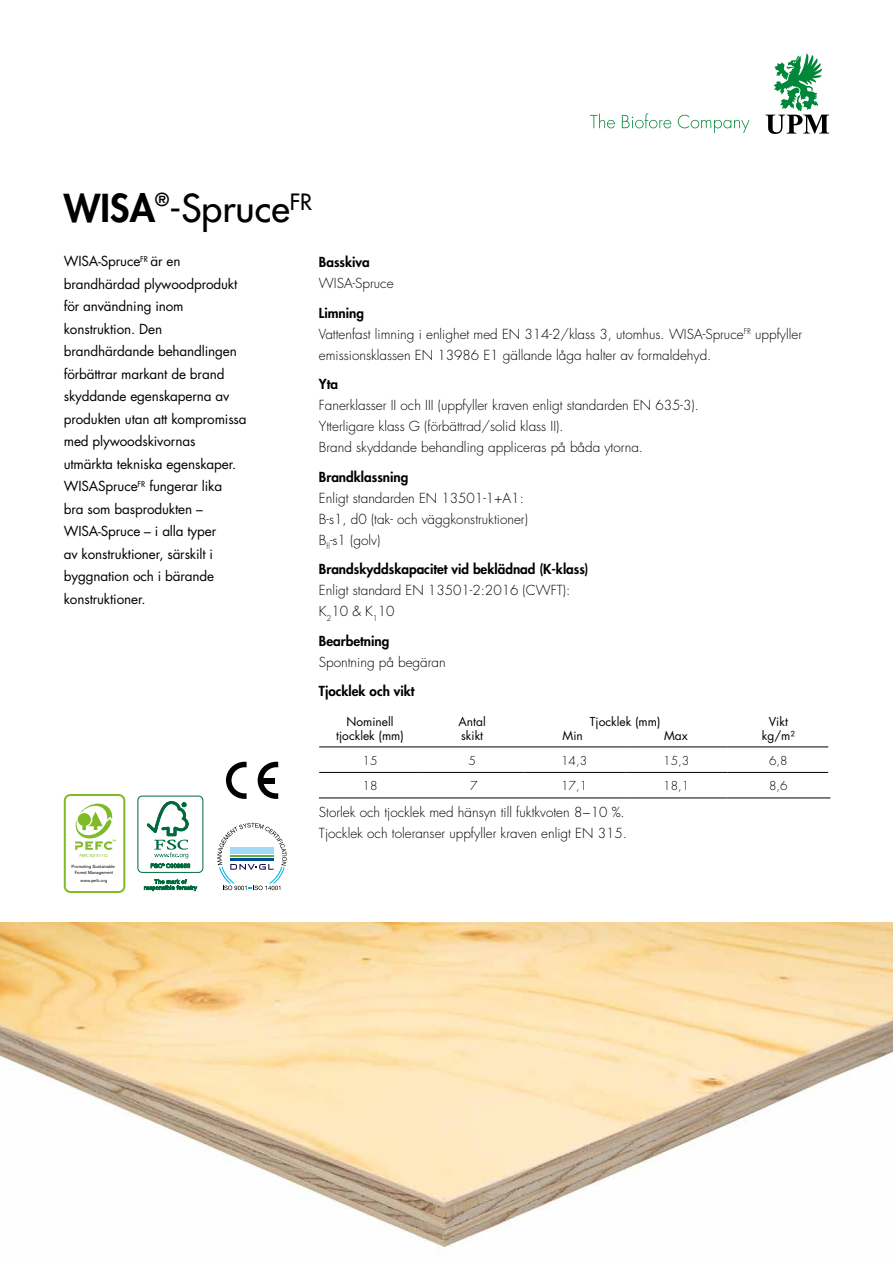
<style>
.page{position:relative;width:893px;height:1263px;background:#fff}
.page>*{position:absolute;margin:0;border:0;box-sizing:border-box;transform-origin:0 0}
.t1{font:500 37.5px "Futura Std";color:#000}
.t2{font:300 13.5px/21px "Futura Std";color:#000}
.t3{font:13.5px/22.5px "Futura Std";letter-spacing:-.01em;color:#000}
.t4{font:800 13.5px "Futura Std";color:#000}
.t5{font:12px/14.4px "Futura Std";color:#000;text-align:center}
.t6{font:300 12px "Futura Std";color:#000}
.t7{font:4.5px/6.3px "Akzidenz Grotesk BE";letter-spacing:.005em;color:#000;text-align:center}
.t8{font:300 4.5px "M Arial";letter-spacing:-.01em;color:#80ba27}
.s1{font-weight:800}
</style>
<div class="page">
<img style="left:0;top:923px;width:893px;height:325px">
<hr style="left:421px;top:747px;width:102px;height:1px;background:#000">
<hr style="left:727px;top:747px;width:101px;height:1px;background:#000">
<hr style="left:421px;top:772px;width:102px;height:1px;background:#000">
<hr style="left:727px;top:772px;width:101px;height:1px;background:#000">
<hr style="left:421px;top:798px;width:102px;height:1px;background:#000">
<hr style="left:319px;top:747px;width:102px;height:1px;background:#000">
<hr style="left:727px;top:798px;width:103px;height:1px;background:#000">
<hr style="left:523px;top:747px;width:102px;height:1px;background:#000">
<hr style="left:625px;top:747px;width:102px;height:1px;background:#000">
<hr style="left:319px;top:772px;width:102px;height:1px;background:#000">
<hr style="left:523px;top:772px;width:102px;height:1px;background:#000">
<hr style="left:625px;top:772px;width:102px;height:1px;background:#000">
<hr style="left:319px;top:798px;width:102px;height:1px;background:#000">
<hr style="left:523px;top:798px;width:102px;height:1px;background:#000">
<hr style="left:625px;top:798px;width:102px;height:1px;background:#000">
<svg style="left:765px;top:54px;width:64px;height:80px"></svg>
<svg style="left:590px;top:113px;width:159px;height:20px"></svg>
<svg style="left:226px;top:762px;width:21px;height:37px"></svg>
<svg style="left:258px;top:762px;width:20px;height:37px"></svg>
<div style="left:262px;top:778px;width:12px;height:5px;background:#000"></div>
<div style="left:64px;top:794px;width:61px;height:99px;border:2px solid #80ba27;border-radius:6px"></div>
<svg style="left:75px;top:804px;width:41px;height:46px"></svg>
<svg style="left:217px;top:823px;width:70px;height:67px"></svg>
<div style="left:138px;top:796px;width:65px;height:77px;border:1px solid #00693e;border-radius:4px"></div>
<svg style="left:147px;top:801px;width:43px;height:67px"></svg>
<svg style="left:144px;top:879px;width:53px;height:12px"></svg>
<h1 class="t1" style="left:64px;top:185px;width:250px"><span class="s1">WISA</span><sup>®</sup>-Spruce<sup>FR</sup></h1>
<p class="t3" style="left:64px;top:250px;width:184px">WISA-Spruce<sup>FR</sup> är en brandhärdad plywoodprodukt för användning inom konstruktion. Den brandhärdande behandlingen förbättrar markant de brand skyddande egenskaperna av produkten utan att kompromissa med plywoodskivornas utmärkta tekniska egenskaper.<br>WISASpruce<sup>FR</sup> fungerar lika<br>bra som basprodukten –<br>WISA-Spruce – i alla typer<br>av konstruktioner, särskilt i byggnation och i bärande konstruktioner.</p>
<p class="t8" style="left:80px;top:852px;width:30px">PEFC/02-31-112</p>
<p class="t7" style="left:72px;top:863px;width:45px">Promoting Sustainable<br>Forest Management</p>
<p class="t7" style="left:80px;top:878px;width:28px">www.pefc.org</p>
<p class="t4" style="left:319px;top:254px;width:52px">Basskiva</p>
<p class="t2" style="left:319px;top:273px;width:76px">WISA-Spruce</p>
<p class="t2" style="left:319px;top:303px;width:485px"><span class="s1">Limning<br></span>Vattenfast limning i enlighet med EN 314-2/klass 3, utomhus. WISA-Spruce<sup>FR</sup> uppfyller emissionsklassen EN 13986 E1 gällande låga halter av formaldehyd.</p>
<p class="t4" style="left:319px;top:376px;width:21px">Yta</p>
<p class="t2" style="left:319px;top:395px;width:381px">Fanerklasser II och III (uppfyller kraven enligt standarden EN 635-3).<br>Ytterligare klass G (förbättrad/solid klass II).<br>Brand skyddande behandling appliceras på båda ytorna.</p>
<p class="t4" style="left:319px;top:468px;width:91px">Brandklassning</p>
<p class="t2" style="left:319px;top:488px;width:210px">Enligt standarden EN 13501-1+A1:<br>B-s1, d0 (tak- och väggkonstruktioner)<br>B<sub>fl</sub>-s1 (golv)</p>
<p class="t4" style="left:319px;top:561px;width:271px">Brandskyddskapacitet vid beklädnad (K-klass)</p>
<p class="t2" style="left:319px;top:580px;width:253px">Enligt standard EN 13501-2:2016 (CWFT):<br>K<sub>2</sub>10 &amp; K<sub>1</sub>10</p>
<p class="t4" style="left:319px;top:632px;width:72px">Bearbetning</p>
<p class="t2" style="left:319px;top:652px;width:128px">Spontning på begäran</p>
<p class="t4" style="left:319px;top:683px;width:97px">Tjocklek och vikt</p>
<p class="t5" style="left:336px;top:714px;width:69px">Nominell tjocklek (mm)</p>
<p class="t5" style="left:458px;top:714px;width:29px;text-align:left">Antal skikt</p>
<p class="t5" style="left:590px;top:714px;width:72px">Tjocklek (mm)</p>
<p class="t5" style="left:762px;top:714px;width:35px">Vikt kg/m²</p>
<p class="t5" style="left:563px;top:728px;width:22px">Min</p>
<p class="t5" style="left:664px;top:728px;width:25px">Max</p>
<p class="t6" style="left:363px;top:753px;width:16px">15</p>
<p class="t6" style="left:468px;top:753px;width:9px">5</p>
<p class="t6" style="left:561px;top:753px;width:28px">14,3</p>
<p class="t6" style="left:663px;top:753px;width:28px">15,3</p>
<p class="t6" style="left:769px;top:753px;width:20px">6,8</p>
<p class="t6" style="left:363px;top:778px;width:16px">18</p>
<p class="t6" style="left:470px;top:778px;width:9px">7</p>
<p class="t6" style="left:561px;top:778px;width:28px">17,1</p>
<p class="t6" style="left:663px;top:778px;width:28px">18,1</p>
<p class="t6" style="left:769px;top:778px;width:20px">8,6</p>
<p class="t2" style="left:319px;top:802px;width:310px">Storlek och tjocklek med hänsyn till fuktkvoten 8−10 %.<br>Tjocklek och toleranser uppfyller kraven enligt EN 315.</p>
</div>
